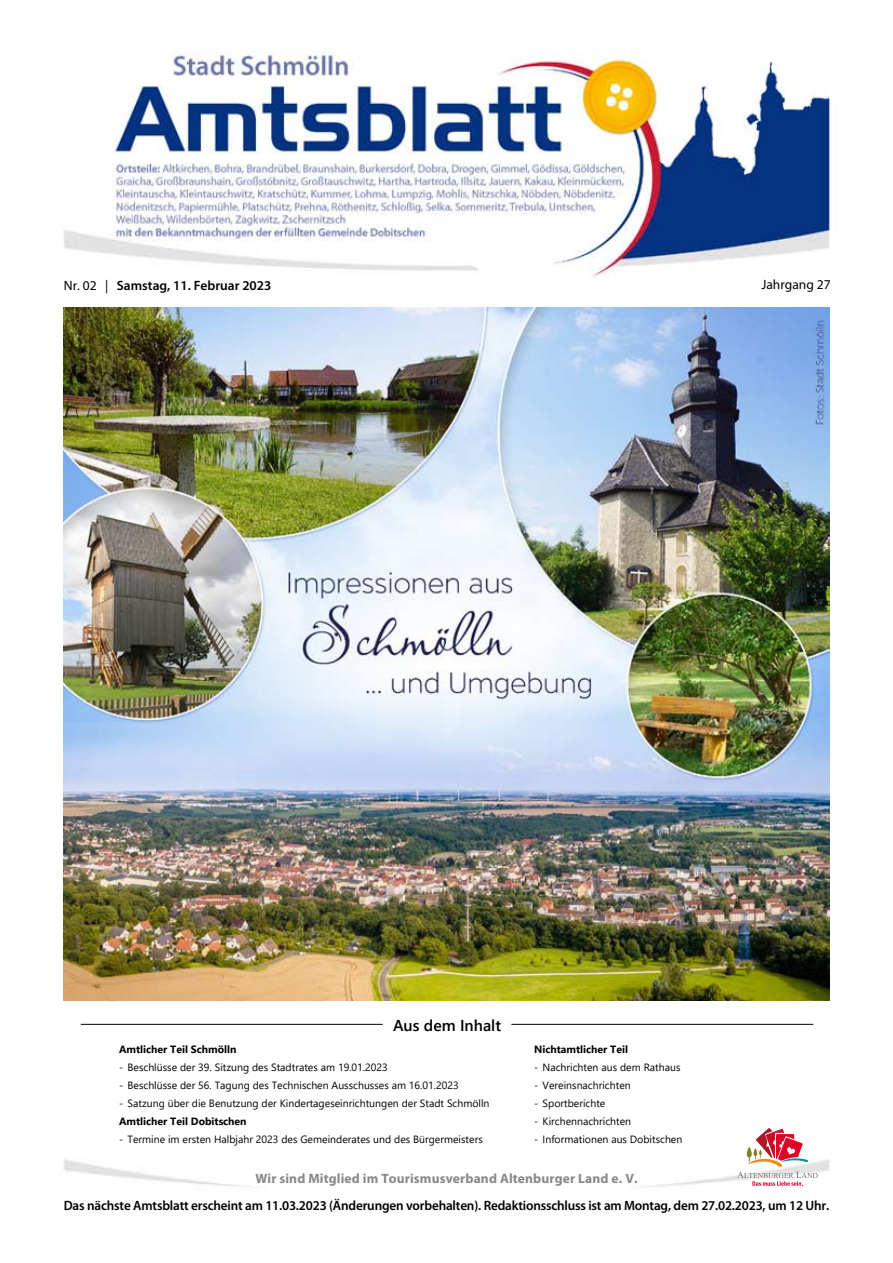
<style>
.page{position:relative;width:893px;height:1263px;background:#fff}
.page>*{position:absolute;margin:0;border:0;box-sizing:border-box;transform-origin:0 0}
.t1{font:600 15.75px "Segoe UI";color:#000}
.t2{font:600 13.5px "Myriad Pro";letter-spacing:-.015em;color:#000}
.t3{font:700 13.5px "Myriad Pro";letter-spacing:.01em;color:#878889}
.t4{font:13.5px "Myriad Pro";color:#000}
.t5{font:10.5px "Segoe UI";color:#000}
.t6{font:700 10.5px "Segoe UI";color:#000}
.s1{font-weight:400}
</style>
<div class="page">
<img style="left:63px;top:51px;width:768px;height:1136px">
<div style="left:733px;top:1123px;width:89px;height:68px;background:#fff"></div>
<svg style="left:737px;top:1128px;width:81px;height:58px"></svg>
<hr style="left:81px;top:1024px;width:302px;height:1px;background:#000">
<hr style="left:511px;top:1024px;width:302px;height:1px;background:#000">
<img style="left:64px;top:307px;width:765px;height:693px">
<p class="t2" style="left:64px;top:277px;width:209px"><span class="s1">Nr. 02 |</span> Samstag, 11. Februar 2023</p>
<p class="t4" style="left:761px;top:276px;width:71px">Jahrgang 27</p>
<h1 class="t1" style="left:393px;top:1010px;width:109px">Aus dem Inhalt</h1>
<p class="t6" style="left:119px;top:1039px;width:119px">Amtlicher Teil Schmölln</p>
<p class="t5" style="left:119px;top:1057px;width:270px">- Beschlüsse der 39. Sitzung des Stadtrates am 19.01.2023</p>
<p class="t5" style="left:119px;top:1075px;width:341px">- Beschlüsse der 56. Tagung des Technischen Ausschusses am 16.01.2023</p>
<p class="t5" style="left:119px;top:1093px;width:372px">- Satzung über die Benutzung der Kindertageseinrichtungen der Stadt Schmölln</p>
<p class="t6" style="left:119px;top:1111px;width:129px">Amtlicher Teil Dobitschen</p>
<p class="t5" style="left:119px;top:1129px;width:365px">- Termine im ersten Halbjahr 2023 des Gemeinderates und des Bürgermeisters</p>
<p class="t6" style="left:534px;top:1039px;width:95px">Nichtamtlicher Teil</p>
<p class="t5" style="left:534px;top:1057px;width:148px">- Nachrichten aus dem Rathaus</p>
<p class="t5" style="left:534px;top:1075px;width:98px">- Vereinsnachrichten</p>
<p class="t5" style="left:534px;top:1093px;width:73px">- Sportberichte</p>
<p class="t5" style="left:534px;top:1111px;width:99px">- Kirchennachrichten</p>
<p class="t5" style="left:534px;top:1129px;width:150px">- Informationen aus Dobitschen</p>
<p class="t3" style="left:255px;top:1170px;width:384px">Wir sind Mitglied im Tourismusverband Altenburger Land e. V.</p>
<p class="t2" style="left:64px;top:1197px;width:767px">Das nächste Amtsblatt erscheint am 11.03.2023 (Änderungen vorbehalten). Redaktionsschluss ist am Montag, dem 27.02.2023, um 12 Uhr.</p>
</div>
